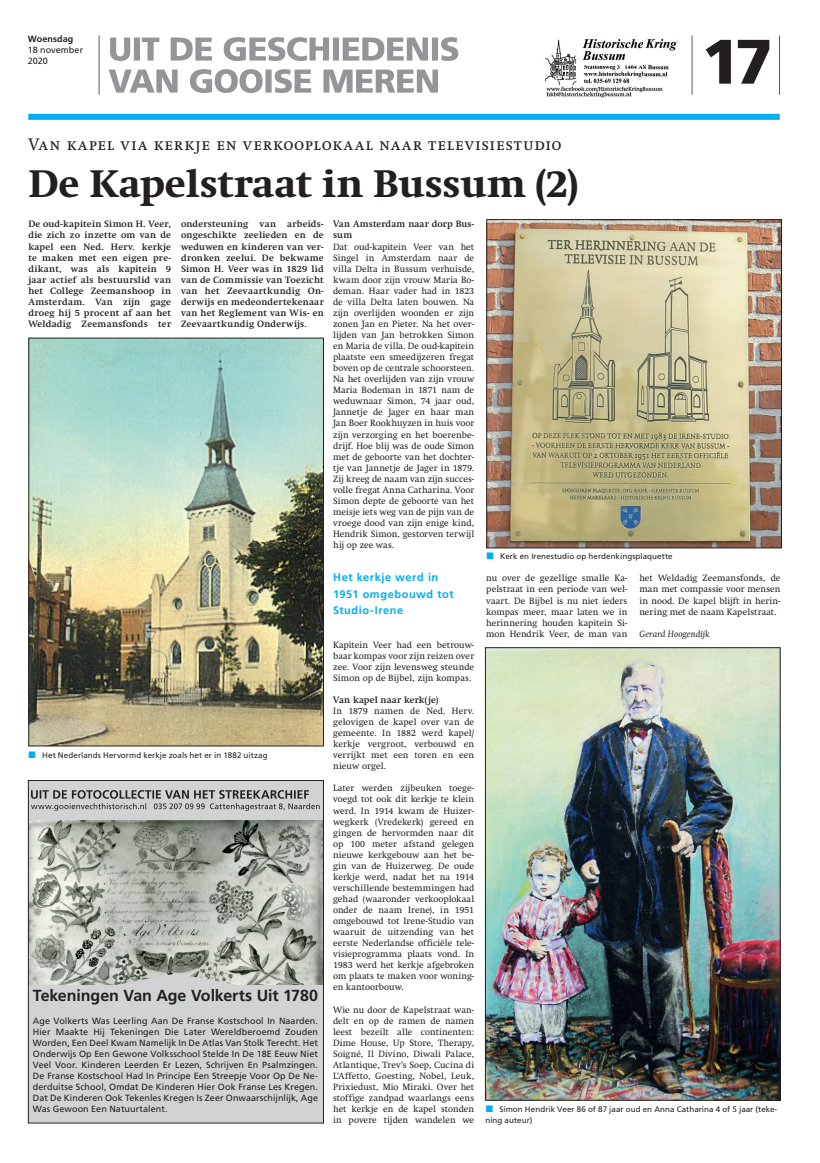
<style>
.page{position:relative;width:820px;height:1163px;background:#fff}
.page>*{position:absolute;margin:0;border:0;box-sizing:border-box;transform-origin:0 0}
.t1{font:900 62.7px "Frutiger LT Std";color:#231f20}
.t2{font:800 40px "Swift";letter-spacing:-.005em;color:#231f20}
.t3{font:16.5px "Swift";letter-spacing:.05em;color:#231f20}
.t4{font:700 16px "Frutiger LT Std";letter-spacing:-.005em;color:#231f20}
.t5{font:700 11px/16.5px "Frutiger LT Std";letter-spacing:.05em;color:#00aeef}
.t6{font:9px/11.1px "Swift";letter-spacing:.005em;color:#231f20;text-align:justify}
.t7{font:700 9px/11.1px "Swift";letter-spacing:.03em;color:#231f20;text-align:justify}
.t8{font:9px/11.1px "Frutiger LT Std";letter-spacing:.005em;color:#231f20}
.t9{font:italic 9px "Swift";letter-spacing:.005em;color:#231f20}
.t10{font:700 9px "Frutiger LT Std";letter-spacing:.01em;color:#231f20}
.t11{font:8px/11px "Frutiger LT Std";letter-spacing:.01em;color:#231f20}
</style>
<div class="page">
<div style="left:28px;top:114px;width:751px;height:6px;background:#00aeef"></div>
<hr style="left:99px;top:35px;width:1px;height:60px;background:#57585a">
<hr style="left:691px;top:35px;width:1px;height:60px;background:#57585a">
<hr style="left:779px;top:35px;width:1px;height:60px;background:#57585a">
<img style="left:545px;top:39px;width:132px;height:58px">
<svg style="left:108px;top:69px;width:330px;height:24px"></svg>
<svg style="left:110px;top:37px;width:348px;height:24px"></svg>
<img style="left:30px;top:819px;width:291px;height:165px">
<div style="left:29px;top:984px;width:294px;height:138px;background:#d1d2d4"></div>
<svg style="left:107px;top:973px;width:138px;height:12px;background:#babeb9"></svg>
<img style="left:31px;top:340px;width:290px;height:404px">
<div style="left:29px;top:338px;width:294px;height:408px;border:1px solid #231f20"></div>
<div style="left:28px;top:780px;width:295px;height:39px;background:#d1d2d4"></div>
<div style="left:28px;top:780px;width:295px;height:343px;border:1px solid #231f20"></div>
<svg style="left:31px;top:790px;width:288px;height:20px"></svg>
<img style="left:488px;top:221px;width:291px;height:325px">
<div style="left:486px;top:219px;width:295px;height:329px;border:1px solid #231f20"></div>
<img style="left:487px;top:649px;width:291px;height:449px">
<div style="left:485px;top:647px;width:295px;height:453px;border:1px solid #231f20"></div>
<p class="t10" style="left:28px;top:33px;width:47px">Woensdag</p>
<p class="t8" style="left:28px;top:44px;width:57px">18 november<br>2020</p>
<h3 class="t3" style="left:29px;top:135px;width:534px">Van kapel via kerkje en verkooplokaal naar televisiestudio</h3>
<h2 class="t2" style="left:28px;top:162px;width:551px">De Kapelstraat in Bussum (2)</h2>
<p class="t7" style="left:28px;top:219px;width:144px">De oud-kapitein Simon H. Veer, die zich zo inzette om van de kapel een Ned. Herv. kerkje te maken met een eigen pre&shy;dikant, was als kapitein 9 jaar actief als bestuurslid van het College Zeemanshoop in Amsterdam. Van zijn gage droeg hij 5 procent af aan het Weldadig Zeemansfonds ter</p>
<p class="t7" style="left:181px;top:219px;width:144px">ondersteuning van arbeids&shy;ongeschikte zeelieden en de weduwen en kinderen van ver&shy;dronken zeelui. De bekwame Simon H. Veer was in 1829 lid van de Commissie van Toezicht van het Zeevaartkundig On&shy;derwijs en medeondertekenaar van het Reglement van Wis- en Zeevaartkundig Onderwijs.</p>
<p class="t7" style="left:333px;top:219px;width:142px">Van Amsterdam naar dorp Bus&shy;sum</p>
<p class="t6" style="left:333px;top:241px;width:143px">Dat oud-kapitein Veer van het Singel in Amsterdam naar de villa Delta in Bussum verhuisde, kwam door zijn vrouw Maria Bo&shy;deman. Haar vader had in 1823 de villa Delta laten bouwen. Na zijn overlijden woonden er zijn zonen Jan en Pieter. Na het over&shy;lijden van Jan betrokken Simon en Maria de villa. De oud-kapitein plaatste een smeedijzeren fregat boven op de centrale schoorsteen.<br>Na het overlijden van zijn vrouw Maria Bodeman in 1871 nam de weduwnaar Simon, 74 jaar oud, Jannetje de Jager en haar man Jan Boer Rookhuyzen in huis voor zijn verzorging en het boerenbe&shy;drijf. Hoe blij was de oude Simon met de geboorte van het dochter&shy;tje van Jannetje de Jager in 1879.<br>Zij kreeg de naam van zijn succes&shy;volle fregat Anna Catharina. Voor Simon depte de geboorte van het meisje iets weg van de pijn van de vroege dood van zijn enige kind, Hendrik Simon, gestorven terwijl hij op zee was.</p>
<p class="t11" style="left:500px;top:551px;width:174px">Kerk en Irenestudio op herdenkingsplaquette</p>
<h1 class="t1" style="left:701px;top:24px;width:73px">17</h1>
<p class="t11" style="left:42px;top:749px;width:227px">Het Nederlands Hervormd kerkje zoals het er in 1882 uitzag</p>
<h3 class="t4" style="left:33px;top:986px;width:286px">Tekeningen Van Age Volkerts Uit 1780</h3>
<p class="t8" style="left:33px;top:1014px;width:286px;text-align:justify">Age Volkerts Was Leerling Aan De Franse Kostschool In Naarden.<br>Hier Maakte Hij Tekeningen Die Later Wereldberoemd Zouden Worden, Een Deel Kwam Namelijk In De Atlas Van Stolk Terecht. Het Onderwijs Op Een Gewone Volksschool Stelde In De 18E Eeuw Niet Veel Voor. Kinderen Leerden Er Lezen, Schrijven En Psalm zingen.<br>De Franse Kostschool Had In Principe Een Streepje Voor Op De Ne&shy;derduitse School, Omdat De Kinderen Hier Ook Franse Les Kregen.<br>Dat De Kinderen Ook Tekenles Kregen Is Zeer Onwaarschijnlijk, Age Was Gewoon Een Natuurtalent.</p>
<p class="t5" style="left:333px;top:569px;width:122px">Het kerkje werd in<br>1951 omgebouwd tot<br>Studio-Irene</p>
<p class="t6" style="left:333px;top:639px;width:142px">Kapitein Veer had een betrouw&shy;baar kompas voor zijn reizen over zee. Voor zijn levensweg steunde Simon op de Bijbel, zijn kompas.</p>
<p class="t7" style="left:333px;top:694px;width:107px">Van kapel naar kerk(je)</p>
<p class="t6" style="left:333px;top:705px;width:143px">In 1879 namen de Ned. Herv. gelovigen de kapel over van de gemeente. In 1882 werd kapel/ kerkje vergroot, verbouwd en verrijkt met een toren en een nieuw orgel.</p>
<p class="t6" style="left:333px;top:782px;width:143px">Later werden zijbeuken toege&shy;voegd tot ook dit kerkje te klein werd. In 1914 kwam de Huizer&shy;wegkerk (Vredekerk) gereed en gingen de hervormden naar dit op 100 meter afstand gelegen nieuwe kerkgebouw aan het be&shy;gin van de Huizerweg. De oude kerkje werd, nadat het na 1914 verschillende bestemmingen had gehad (waaronder verkooplokaal onder de naam Irene), in 1951 omgebouwd tot Irene-Studio van waaruit de uitzending van het eerste Nederlandse officiële tele&shy;visieprogramma plaats vond. In 1983 werd het kerkje afgebroken om plaats te maken voor woning&shy;en kantoorbouw.</p>
<p class="t6" style="left:333px;top:1003px;width:143px">Wie nu door de Kapelstraat wan&shy;delt en op de ramen de namen leest bezeilt alle continenten:<br>Dime House, Up Store, Therapy, Soigné, Il Divino, Diwali Palace, Atlantique, Trev’s Soep, Cucina di L’Affetto, Goesting, Nobel, Leuk, Prixiedust, Mio Miraki. Over het stoffige zandpad waarlangs eens het kerkje en de kapel stonden in povere tijden wandelen we</p>
<p class="t6" style="left:486px;top:572px;width:142px">nu over de gezellige smalle Ka&shy;pelstraat in een periode van wel&shy;vaart. De Bijbel is nu niet ieders kompas meer, maar laten we in herinnering houden kapitein Si&shy;mon Hendrik Veer, de man van</p>
<p class="t6" style="left:639px;top:572px;width:143px">het Weldadig Zeemansfonds, de man met compassie voor mensen in nood. De kapel blijft in herin&shy;nering met de naam Kapelstraat.</p>
<p class="t9" style="left:639px;top:628px;width:72px">Gerard Hoogendijk</p>
<p class="t11" style="left:485px;top:1103px;width:293px;text-indent:14px">Simon Hendrik Veer 86 of 87 jaar oud en Anna Catharina 4 of 5 jaar (teke&shy;ning auteur)</p>
</div>
